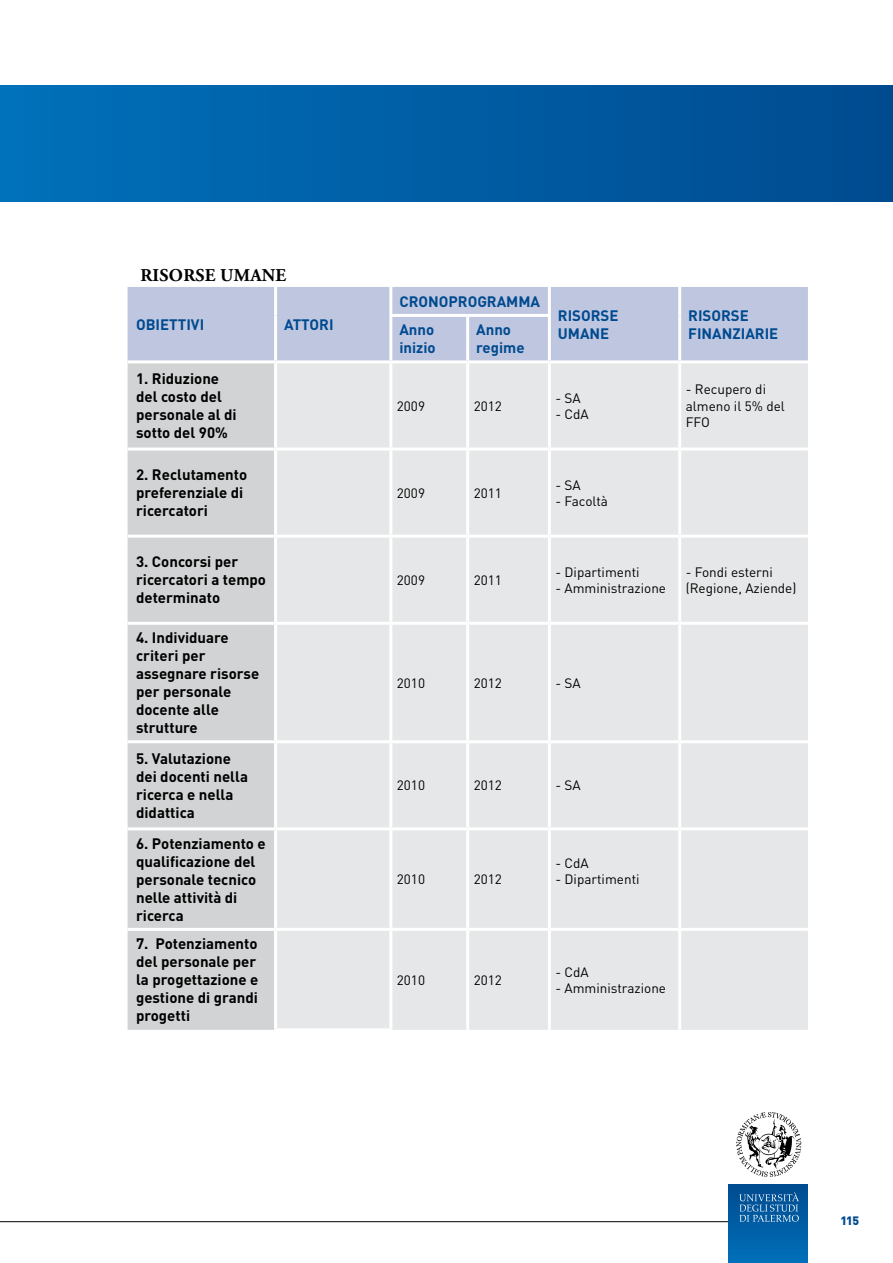
<style>
.page{position:relative;width:893px;height:1263px;background:#fff}
.page>*{position:absolute;margin:0;border:0;box-sizing:border-box;transform-origin:0 0}
.t1{font:700 18px "Adobe Garamond Pro";color:#000}
.t2{font:700 15px/18px "DIN Pro";color:#000}
.t3{font:700 15px/18px "DIN Pro";color:#004a8f}
.t4{font:13.5px/16.2px "DIN Pro";color:#000}
.t5{font:900 12px "DIN Pro";color:#004a8f}
</style>
<div class="page">
<hr style="left:0;top:1221px;width:791px;height:1px;background:#000">
<div style="left:729px;top:1184px;width:79px;height:79px;background:linear-gradient(to bottom,#004a8f,#0070b9)"></div>
<svg style="left:739px;top:1192px;width:60px;height:30px;background:#2b71ab"></svg>
<svg style="left:736px;top:1112px;width:65px;height:65px"></svg>
<div style="left:128px;top:287px;width:680px;height:73px;background:#bec6e0"></div>
<div style="left:128px;top:363px;width:146px;height:667px;background:#d1d3d4"></div>
<div style="left:277px;top:363px;width:112px;height:665px;background:#e6e7e8"></div>
<div style="left:392px;top:363px;width:416px;height:667px;background:#e6e7e8"></div>
<hr style="left:274px;top:287px;width:3px;height:28px;background:#fff">
<hr style="left:389px;top:287px;width:3px;height:27px;background:#fff">
<hr style="left:548px;top:287px;width:3px;height:27px;background:#fff">
<hr style="left:678px;top:287px;width:3px;height:28px;background:#fff">
<hr style="left:274px;top:315px;width:3px;height:45px;background:#fff">
<hr style="left:389px;top:314px;width:79px;height:3px;background:#fff">
<hr style="left:389px;top:317px;width:3px;height:43px;background:#fff">
<hr style="left:468px;top:314px;width:83px;height:3px;background:#fff">
<hr style="left:466px;top:317px;width:3px;height:43px;background:#fff">
<hr style="left:548px;top:317px;width:3px;height:43px;background:#fff">
<hr style="left:678px;top:315px;width:3px;height:45px;background:#fff">
<hr style="left:466px;top:363px;width:3px;height:84px;background:#fff">
<hr style="left:548px;top:363px;width:3px;height:84px;background:#fff">
<hr style="left:678px;top:363px;width:3px;height:84px;background:#fff">
<hr style="left:128px;top:447px;width:148px;height:3px;background:#fff">
<hr style="left:391px;top:447px;width:77px;height:3px;background:#fff">
<hr style="left:468px;top:447px;width:81px;height:3px;background:#fff">
<hr style="left:466px;top:450px;width:3px;height:85px;background:#fff">
<hr style="left:549px;top:447px;width:131px;height:3px;background:#fff">
<hr style="left:548px;top:450px;width:3px;height:85px;background:#fff">
<hr style="left:680px;top:447px;width:128px;height:3px;background:#fff">
<hr style="left:678px;top:450px;width:3px;height:85px;background:#fff">
<hr style="left:128px;top:535px;width:148px;height:3px;background:#fff">
<hr style="left:391px;top:535px;width:77px;height:3px;background:#fff">
<hr style="left:468px;top:535px;width:81px;height:3px;background:#fff">
<hr style="left:466px;top:538px;width:3px;height:84px;background:#fff">
<hr style="left:549px;top:535px;width:131px;height:3px;background:#fff">
<hr style="left:548px;top:538px;width:3px;height:84px;background:#fff">
<hr style="left:680px;top:535px;width:128px;height:3px;background:#fff">
<hr style="left:678px;top:538px;width:3px;height:84px;background:#fff">
<hr style="left:128px;top:622px;width:148px;height:3px;background:#fff">
<hr style="left:391px;top:622px;width:77px;height:3px;background:#fff">
<hr style="left:468px;top:622px;width:81px;height:3px;background:#fff">
<hr style="left:466px;top:625px;width:3px;height:115px;background:#fff">
<hr style="left:549px;top:622px;width:131px;height:3px;background:#fff">
<hr style="left:548px;top:625px;width:3px;height:115px;background:#fff">
<hr style="left:680px;top:622px;width:128px;height:3px;background:#fff">
<hr style="left:678px;top:625px;width:3px;height:115px;background:#fff">
<hr style="left:128px;top:740px;width:148px;height:3px;background:#fff">
<hr style="left:391px;top:740px;width:77px;height:3px;background:#fff">
<hr style="left:468px;top:740px;width:81px;height:3px;background:#fff">
<hr style="left:466px;top:743px;width:3px;height:84px;background:#fff">
<hr style="left:549px;top:740px;width:131px;height:3px;background:#fff">
<hr style="left:548px;top:743px;width:3px;height:84px;background:#fff">
<hr style="left:680px;top:740px;width:128px;height:3px;background:#fff">
<hr style="left:678px;top:743px;width:3px;height:84px;background:#fff">
<hr style="left:128px;top:827px;width:148px;height:3px;background:#fff">
<hr style="left:391px;top:827px;width:77px;height:3px;background:#fff">
<hr style="left:468px;top:827px;width:81px;height:3px;background:#fff">
<hr style="left:466px;top:830px;width:3px;height:98px;background:#fff">
<hr style="left:549px;top:827px;width:131px;height:3px;background:#fff">
<hr style="left:548px;top:830px;width:3px;height:98px;background:#fff">
<hr style="left:680px;top:827px;width:128px;height:3px;background:#fff">
<hr style="left:678px;top:830px;width:3px;height:98px;background:#fff">
<hr style="left:128px;top:928px;width:148px;height:3px;background:#fff">
<hr style="left:391px;top:928px;width:77px;height:3px;background:#fff">
<hr style="left:468px;top:928px;width:81px;height:3px;background:#fff">
<hr style="left:466px;top:931px;width:3px;height:99px;background:#fff">
<hr style="left:549px;top:928px;width:131px;height:3px;background:#fff">
<hr style="left:548px;top:931px;width:3px;height:99px;background:#fff">
<hr style="left:680px;top:928px;width:128px;height:3px;background:#fff">
<hr style="left:678px;top:931px;width:3px;height:99px;background:#fff">
<hr style="left:276px;top:827px;width:115px;height:3px;background:#fff">
<hr style="left:276px;top:928px;width:115px;height:3px;background:#fff">
<hr style="left:276px;top:447px;width:115px;height:3px;background:#fff">
<hr style="left:276px;top:535px;width:115px;height:3px;background:#fff">
<hr style="left:276px;top:622px;width:115px;height:3px;background:#fff">
<hr style="left:276px;top:740px;width:115px;height:3px;background:#fff">
<div style="left:0;top:85px;width:893px;height:117px;background:linear-gradient(to right,#0070ba,#004b8f)"></div>
<p class="t1" style="left:140px;top:265px;width:24px">RISORSE</p>
<p class="t1" style="left:220px;top:265px;width:15px">UMANE</p>
<p class="t3" style="left:136px;top:315px;width:70px">OBIETTIVI</p>
<p class="t3" style="left:284px;top:315px;width:51px">ATTORI</p>
<p class="t2" style="left:136px;top:369px;width:102px">1. Riduzione del costo del personale al di sotto del 90%</p>
<p class="t2" style="left:136px;top:465px;width:113px">2. Reclutamento preferenziale di ricercatori</p>
<p class="t2" style="left:136px;top:552px;width:132px">3. Concorsi per ricercatori a tempo determinato</p>
<p class="t2" style="left:136px;top:628px;width:125px">4. Individuare criteri per assegnare risorse per personale docente alle strutture</p>
<p class="t2" style="left:136px;top:749px;width:114px">5. Valutazione dei docenti nella ricerca e nella didattica</p>
<p class="t2" style="left:136px;top:834px;width:131px">6. Potenziamento e qualificazione del personale tecnico nelle attività di ricerca</p>
<p class="t2" style="left:136px;top:934px;width:124px">7. Potenziamento del personale per la progettazione e gestione di grandi progetti</p>
<p class="t3" style="left:399px;top:292px;width:142px">CRONOPROGRAMMA</p>
<p class="t3" style="left:558px;top:306px;width:62px">RISORSE<br>UMANE</p>
<p class="t3" style="left:688px;top:306px;width:62px">RISORSE</p>
<p class="t3" style="left:399px;top:320px;width:36px">Anno</p>
<p class="t3" style="left:688px;top:324px;width:92px">FINANZIARIE</p>
<p class="t3" style="left:399px;top:338px;width:38px">inizio</p>
<p class="t3" style="left:476px;top:320px;width:50px">Anno regime</p>
<p class="t4" style="left:397px;top:397px;width:30px">2009</p>
<p class="t4" style="left:474px;top:397px;width:30px">2012</p>
<p class="t4" style="left:397px;top:484px;width:30px">2009</p>
<p class="t4" style="left:474px;top:484px;width:30px">2011</p>
<p class="t4" style="left:397px;top:571px;width:30px">2009</p>
<p class="t4" style="left:474px;top:571px;width:30px">2011</p>
<p class="t4" style="left:555px;top:389px;width:27px">- SA</p>
<p class="t4" style="left:555px;top:405px;width:35px">- CdA</p>
<p class="t4" style="left:555px;top:476px;width:27px">- SA</p>
<p class="t4" style="left:555px;top:492px;width:54px">- Facoltà</p>
<p class="t4" style="left:686px;top:381px;width:101px">- Recupero di almeno il 5% del<br>FFO</p>
<p class="t4" style="left:555px;top:563px;width:86px">- Dipartimenti</p>
<p class="t4" style="left:555px;top:579px;width:112px">- Amministrazione</p>
<p class="t4" style="left:686px;top:563px;width:112px">- Fondi esterni (Regione, Aziende)</p>
<p class="t4" style="left:397px;top:674px;width:30px">2010</p>
<p class="t4" style="left:474px;top:674px;width:30px">2012</p>
<p class="t4" style="left:555px;top:674px;width:27px">- SA</p>
<p class="t4" style="left:397px;top:777px;width:30px">2010</p>
<p class="t4" style="left:474px;top:777px;width:30px">2012</p>
<p class="t4" style="left:555px;top:777px;width:27px">- SA</p>
<p class="t4" style="left:397px;top:871px;width:30px">2010</p>
<p class="t4" style="left:474px;top:871px;width:30px">2012</p>
<p class="t4" style="left:397px;top:971px;width:30px">2010</p>
<p class="t4" style="left:474px;top:971px;width:30px">2012</p>
<p class="t4" style="left:555px;top:854px;width:35px">- CdA</p>
<p class="t4" style="left:555px;top:871px;width:86px">- Dipartimenti</p>
<p class="t4" style="left:555px;top:963px;width:35px">- CdA</p>
<p class="t4" style="left:555px;top:979px;width:112px">- Amministrazione</p>
<p class="t5" style="left:840px;top:1212px;width:20px">115</p>
</div>
